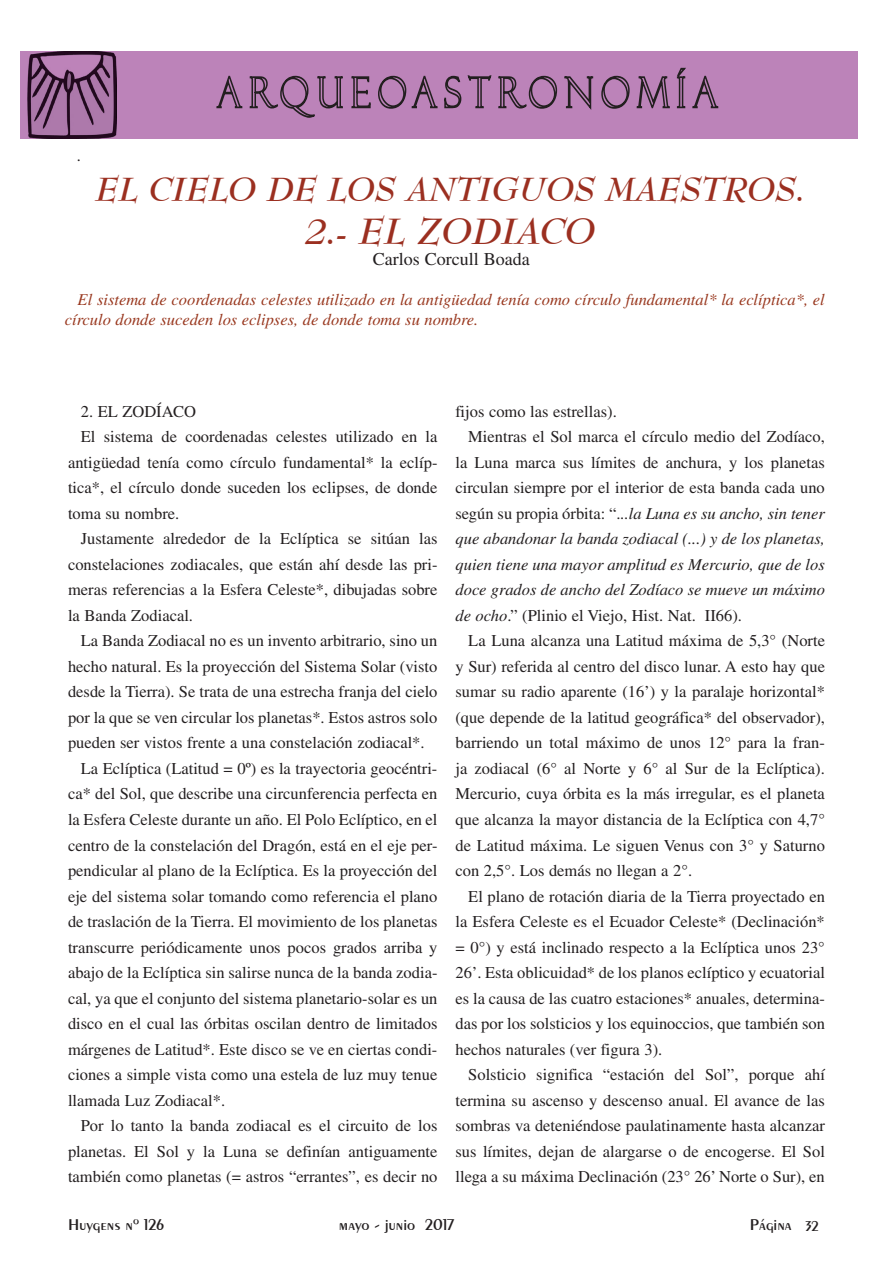
<style>
.page{position:relative;width:893px;height:1263px;background:#fff}
.page>*{position:absolute;margin:0;border:0;box-sizing:border-box;transform-origin:0 0}
.t1{font:italic 700 36px "Bernhard Modern BT";color:#9b2f20}
.t2{font:italic 700 33px "Bernhard Modern BT";color:#9b2f20}
.t3{font:18px "Times";color:#231f20}
.t4{font:16.5px "Times";color:#231f20}
.t5{font:italic 16.5px "Times";color:#231f20}
.t6{font:italic 16.5px/19.8px "Times";color:#99381f}
.t7{font:600 16.5px "Exotic 350 BT";color:#231f20}
.s1{font-style:normal}
.s2{font-style:italic}
.s3{font-size:15px}
</style>
<div class="page">
<div style="left:20px;top:51px;width:838px;height:88px;background:#bc83b9"></div>
<svg style="left:216px;top:75px;width:27px;height:34px"></svg>
<svg style="left:249px;top:75px;width:94px;height:43px"></svg>
<svg style="left:351px;top:76px;width:20px;height:33px"></svg>
<svg style="left:378px;top:75px;width:60px;height:34px"></svg>
<svg style="left:444px;top:75px;width:150px;height:35px"></svg>
<svg style="left:601px;top:75px;width:29px;height:34px"></svg>
<svg style="left:636px;top:67px;width:83px;height:42px"></svg>
<img style="left:27px;top:51px;width:90px;height:88px">
<p class="t5" style="left:78px;top:146px;width:6px">.</p>
<h2 class="t2" style="left:96px;top:168px;width:712px">EL CIELO DE LOS ANTIGUOS MAESTROS.</h2>
<h1 class="t1" style="left:306px;top:208px;width:291px">2.- EL ZODIACO</h1>
<p class="t3" style="left:373px;top:249px;width:158px">Carlos Corcull Boada</p>
<p class="t6" style="left:65px;top:289px;width:761px;text-indent:13px">El sistema de coordenadas celestes utilizado en la antigüedad tenía como círculo fundamental* la eclíptica*, el círculo donde suceden los eclipses, de donde toma su nombre.</p>
<p class="t4" style="left:81px;top:402px;width:117px">2. EL ZODÍACO</p>
<p class="t4" style="left:81px;top:427px;width:358px">El sistema de coordenadas celestes utilizado en la</p>
<p class="t4" style="left:68px;top:453px;width:371px">antigüedad tenía como círculo fundamental* la eclíp-</p>
<p class="t4" style="left:68px;top:478px;width:371px">tica*, el círculo donde suceden los eclipses, de donde</p>
<p class="t4" style="left:68px;top:504px;width:113px">toma su nombre.</p>
<p class="t4" style="left:81px;top:529px;width:358px">Justamente alrededor de la Eclíptica se sitúan las</p>
<p class="t4" style="left:68px;top:555px;width:371px">constelaciones zodiacales, que están ahí desde las pri-</p>
<p class="t4" style="left:68px;top:580px;width:371px">meras referencias a la Esfera Celeste*, dibujadas sobre</p>
<p class="t4" style="left:68px;top:606px;width:127px">la Banda Zodiacal.</p>
<p class="t4" style="left:81px;top:631px;width:358px">La Banda Zodiacal no es un invento arbitrario, sino un</p>
<p class="t4" style="left:68px;top:657px;width:371px">hecho natural. Es la proyección del Sistema Solar (visto</p>
<p class="t4" style="left:68px;top:683px;width:371px">desde la Tierra). Se trata de una estrecha franja del cielo</p>
<p class="t4" style="left:68px;top:708px;width:371px">por la que se ven circular los planetas*. Estos astros solo</p>
<p class="t4" style="left:68px;top:734px;width:358px">pueden ser vistos frente a una constelación zodiacal*.</p>
<p class="t4" style="left:81px;top:759px;width:358px">La Eclíptica (Latitud = 0º) es la trayectoria geocéntri-</p>
<p class="t4" style="left:68px;top:785px;width:371px">ca* del Sol, que describe una circunferencia perfecta en</p>
<p class="t4" style="left:68px;top:810px;width:371px">la Esfera Celeste durante un año. El Polo Eclíptico, en el</p>
<p class="t4" style="left:68px;top:836px;width:371px">centro de la constelación del Dragón, está en el eje per-</p>
<p class="t4" style="left:68px;top:861px;width:371px">pendicular al plano de la Eclíptica. Es la proyección del</p>
<p class="t4" style="left:68px;top:887px;width:371px">eje del sistema solar tomando como referencia el plano</p>
<p class="t4" style="left:68px;top:912px;width:371px">de traslación de la Tierra. El movimiento de los planetas</p>
<p class="t4" style="left:68px;top:938px;width:371px">transcurre periódicamente unos pocos grados arriba y</p>
<p class="t4" style="left:68px;top:963px;width:371px">abajo de la Eclíptica sin salirse nunca de la banda zodia-</p>
<p class="t4" style="left:68px;top:989px;width:371px">cal, ya que el conjunto del sistema planetario-solar es un</p>
<p class="t4" style="left:68px;top:1014px;width:371px">disco en el cual las órbitas oscilan dentro de limitados</p>
<p class="t4" style="left:68px;top:1040px;width:371px">márgenes de Latitud*. Este disco se ve en ciertas condi-</p>
<p class="t4" style="left:68px;top:1065px;width:371px">ciones a simple vista como una estela de luz muy tenue</p>
<p class="t4" style="left:68px;top:1091px;width:159px">llamada Luz Zodiacal*.</p>
<p class="t4" style="left:81px;top:1116px;width:358px">Por lo tanto la banda zodiacal es el circuito de los</p>
<p class="t4" style="left:68px;top:1142px;width:371px">planetas. El Sol y la Luna se definían antiguamente</p>
<p class="t4" style="left:68px;top:1167px;width:371px">también como planetas (= astros “errantes”, es decir no</p>
<p class="t4" style="left:455px;top:402px;width:163px">fijos como las estrellas).</p>
<p class="t4" style="left:468px;top:427px;width:358px">Mientras el Sol marca el círculo medio del Zodíaco,</p>
<p class="t4" style="left:455px;top:453px;width:371px">la Luna marca sus límites de anchura, y los planetas</p>
<p class="t4" style="left:455px;top:478px;width:371px">circulan siempre por el interior de esta banda cada uno</p>
<p class="t5" style="left:455px;top:504px;width:371px"><span class="s1">según su propia órbita: “.</span>..la Luna es su ancho, sin tener</p>
<p class="t5" style="left:455px;top:530px;width:371px">que abandonar la banda zodiacal (...) y de los planetas,</p>
<p class="t5" style="left:455px;top:555px;width:371px">quien tiene una mayor amplitud es Mercurio, que de los</p>
<p class="t5" style="left:455px;top:581px;width:371px">doce grados de ancho del Zodíaco se mueve un máximo</p>
<p class="t4" style="left:455px;top:606px;width:288px"><span class="s2">de ocho</span>.” (Plinio el Viejo, Hist. Nat. II66).</p>
<p class="t4" style="left:468px;top:631px;width:358px">La Luna alcanza una Latitud máxima de 5,3° (Norte</p>
<p class="t4" style="left:455px;top:657px;width:371px">y Sur) referida al centro del disco lunar. A esto hay que</p>
<p class="t4" style="left:455px;top:683px;width:371px">sumar su radio aparente (16’) y la paralaje horizontal*</p>
<p class="t4" style="left:455px;top:708px;width:371px">(que depende de la latitud geográfica* del observador),</p>
<p class="t4" style="left:455px;top:734px;width:371px">barriendo un total máximo de unos 12° para la fran-</p>
<p class="t4" style="left:455px;top:759px;width:371px">ja zodiacal (6° al Norte y 6° al Sur de la Eclíptica).</p>
<p class="t4" style="left:455px;top:785px;width:371px">Mercurio, cuya órbita es la más irregular, es el planeta</p>
<p class="t4" style="left:455px;top:810px;width:371px">que alcanza la mayor distancia de la Eclíptica con 4,7°</p>
<p class="t4" style="left:455px;top:836px;width:371px">de Latitud máxima. Le siguen Venus con 3° y Saturno</p>
<p class="t4" style="left:455px;top:861px;width:238px">con 2,5°. Los demás no llegan a 2°.</p>
<p class="t4" style="left:468px;top:887px;width:358px">El plano de rotación diaria de la Tierra proyectado en</p>
<p class="t4" style="left:455px;top:912px;width:371px">la Esfera Celeste es el Ecuador Celeste* (Declinación*</p>
<p class="t4" style="left:455px;top:938px;width:371px">= 0°) y está inclinado respecto a la Eclíptica unos 23°</p>
<p class="t4" style="left:455px;top:963px;width:371px">26’. Esta oblicuidad* de los planos eclíptico y ecuatorial</p>
<p class="t4" style="left:455px;top:989px;width:371px">es la causa de las cuatro estaciones* anuales, determina-</p>
<p class="t4" style="left:455px;top:1014px;width:371px">das por los solsticios y los equinoccios, que también son</p>
<p class="t4" style="left:455px;top:1040px;width:208px">hechos naturales (ver figura 3).</p>
<p class="t4" style="left:468px;top:1065px;width:358px">Solsticio significa “estación del Sol”, porque ahí</p>
<p class="t4" style="left:455px;top:1091px;width:371px">termina su ascenso y descenso anual. El avance de las</p>
<p class="t4" style="left:455px;top:1116px;width:371px">sombras va deteniéndose paulatinamente hasta alcanzar</p>
<p class="t4" style="left:455px;top:1142px;width:371px">sus límites, dejan de alargarse o de encogerse. El Sol</p>
<p class="t4" style="left:455px;top:1167px;width:371px">llega a su máxima Declinación (23° 26’ Norte o Sur), en</p>
<p class="t7" style="left:68px;top:1215px;width:98px">Huygens nº 126</p>
<p class="t7" style="left:339px;top:1215px;width:117px">mayo - junio 2017</p>
<p class="t7" style="left:750px;top:1215px;width:71px">Página <span class="s3">32</span></p>
</div>
